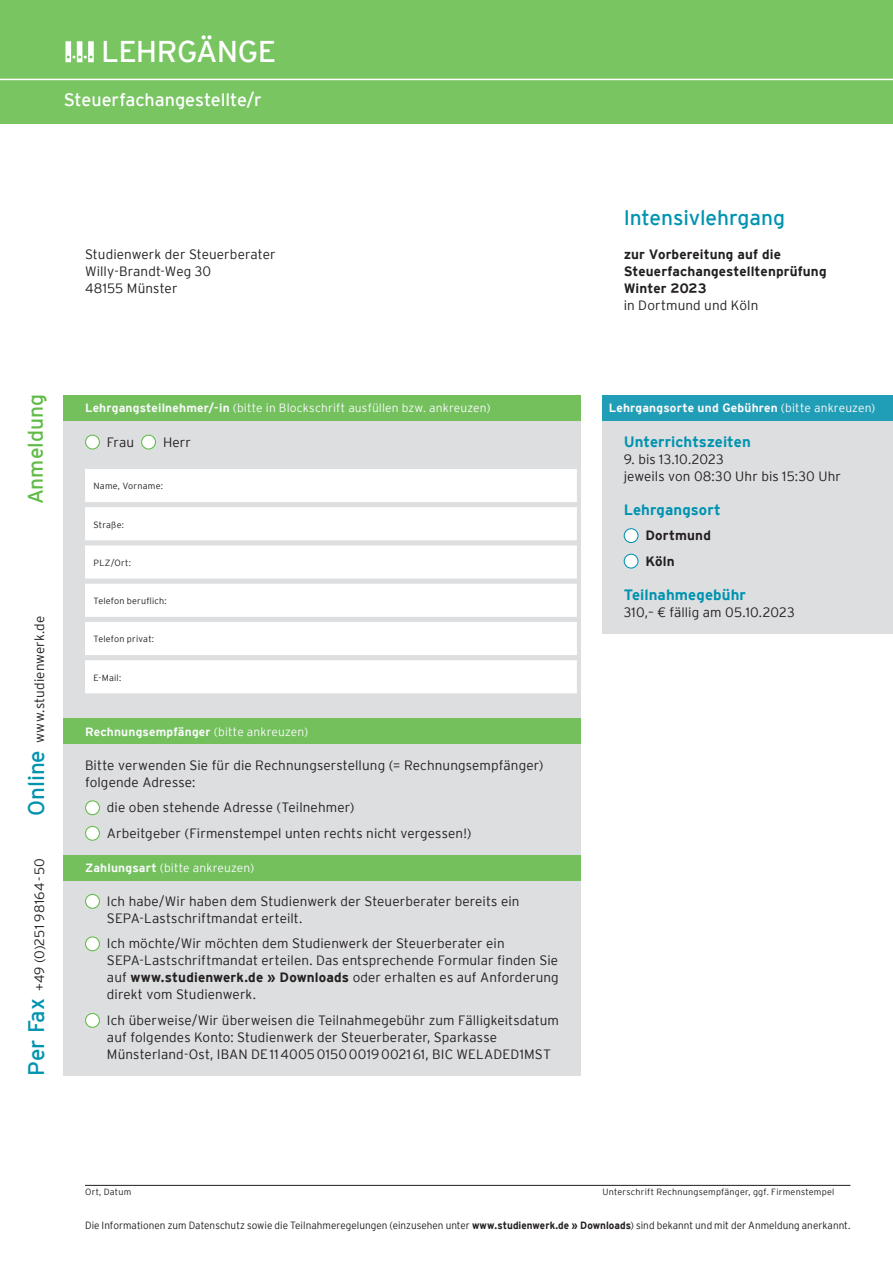
<style>
.page{position:relative;width:893px;height:1263px;background:#fff}
.page>*{position:absolute;margin:0;border:0;box-sizing:border-box;transform-origin:0 0}
.t1{font:30px "Interstate Plus";letter-spacing:-.025em;color:#fff}
.Copy_POS_9{font:21px "Interstate Plus";letter-spacing:-.005em;color:#0093b0}
.t2{font:21px "Interstate Plus";color:#60bb46}
.t3{font:18px "Interstate Plus";letter-spacing:-.005em;color:#fff}
.Subline_türkis_10{font:700 15px "Interstate Plus";letter-spacing:.005em;color:#0093b0}
.Copy_POS_9-2{font:700 15px "Interstate Plus";letter-spacing:.01em;color:#0093b0}
.Copy_POS_9-3{font:300 13.5px/17px "Interstate Plus";letter-spacing:.005em;color:#231f20}
.Copy_POS_9-4{font:700 13.5px/17px "Interstate Plus";letter-spacing:.01em;color:#231f20}
.Subline_Versalien_9p{font:300 13.5px "Interstate Plus";letter-spacing:.01em;color:#231f20}
.t4{font:300 12px "Interstate Plus";letter-spacing:.01em;color:#fff}
.t5{font:700 12px "Interstate Plus";letter-spacing:.015em;color:#fff}
.Copy_POS_9-5{font:300 10.5px "Interstate Plus";color:#231f20;scale:.95 1}
.Copy_POS_9-6{font:300 9px "Interstate Plus";letter-spacing:.025em;color:#231f20}
.s1{font-weight:400;font-size:22.5px;color:#0093b0}
.s2{font-weight:700}
.s3{font-weight:300}
</style>
<div class="page">
<div style="left:64px;top:395px;width:517px;height:681px;background:#dddee0"></div>
<div style="left:64px;top:395px;width:517px;height:26px;background:#73c05d"></div>
<div style="left:64px;top:719px;width:517px;height:25px;background:#73c05d"></div>
<div style="left:86px;top:801px;width:13px;height:14px;background:#fff;border-radius:50%"></div>
<div style="left:85px;top:800px;width:15px;height:15px;border:1px solid #60bb46;border-radius:50%"></div>
<div style="left:86px;top:826px;width:13px;height:14px;background:#fff;border-radius:50%"></div>
<div style="left:85px;top:826px;width:15px;height:15px;border:1px solid #60bb46;border-radius:50%"></div>
<div style="left:64px;top:855px;width:517px;height:25px;background:#73c05d"></div>
<div style="left:86px;top:435px;width:13px;height:14px;background:#fff;border-radius:50%"></div>
<div style="left:85px;top:435px;width:15px;height:14px;border:1px solid #60bb46;border-radius:50%"></div>
<div style="left:142px;top:435px;width:13px;height:14px;background:#fff;border-radius:50%"></div>
<div style="left:141px;top:435px;width:15px;height:14px;border:1px solid #60bb46;border-radius:50%"></div>
<hr style="left:85px;top:1185px;width:765px;height:1px;background:#231f20">
<div style="left:86px;top:894px;width:13px;height:14px;background:#fff;border-radius:50%"></div>
<div style="left:85px;top:894px;width:15px;height:15px;border:1px solid #60bb46;border-radius:50%"></div>
<div style="left:86px;top:937px;width:13px;height:14px;background:#fff;border-radius:50%"></div>
<div style="left:85px;top:936px;width:15px;height:15px;border:1px solid #60bb46;border-radius:50%"></div>
<div style="left:86px;top:1013px;width:13px;height:14px;background:#fff;border-radius:50%"></div>
<div style="left:85px;top:1013px;width:15px;height:15px;border:1px solid #60bb46;border-radius:50%"></div>
<div style="left:85px;top:469px;width:492px;height:33px;background:#fff"></div>
<div style="left:85px;top:507px;width:492px;height:33px;background:#fff"></div>
<div style="left:85px;top:545px;width:492px;height:34px;background:#fff"></div>
<div style="left:85px;top:584px;width:492px;height:33px;background:#fff"></div>
<div style="left:85px;top:622px;width:492px;height:33px;background:#fff"></div>
<div style="left:85px;top:660px;width:492px;height:33px;background:#fff"></div>
<div style="left:0;top:0;width:893px;height:123px;background:#78c562"></div>
<hr style="left:0;top:79px;width:893px;height:1px;background:#fff">
<svg style="left:65px;top:41px;width:29px;height:21px"></svg>
<div style="left:602px;top:395px;width:291px;height:239px;background:#dddee0"></div>
<div style="left:602px;top:395px;width:291px;height:26px;background:#219eb7"></div>
<div style="left:624px;top:529px;width:14px;height:13px;background:#fff;border-radius:50%"></div>
<div style="left:624px;top:528px;width:15px;height:15px;border:1px solid #0093b0;border-radius:50%"></div>
<div style="left:624px;top:554px;width:14px;height:14px;background:#fff;border-radius:50%"></div>
<div style="left:624px;top:554px;width:15px;height:15px;border:1px solid #0093b0;border-radius:50%"></div>
<p class="t1" style="left:101px;top:35px;width:176px">LEHRGÄNGE</p>
<p class="t3" style="left:64px;top:90px;width:199px">Steuerfachangestellte/r</p>
<p class="Copy_POS_9-3" style="left:85px;top:246px;width:192px">Studienwerk der Steuerberater</p>
<p class="Copy_POS_9-3" style="left:85px;top:263px;width:128px">Willy-Brandt-Weg 30</p>
<p class="Copy_POS_9-3" style="left:85px;top:280px;width:94px">48155 Münster</p>
<p class="t2" style="left:24px;top:504px;width:111px;rotate:-90deg">Anmeldung</p>
<p class="Subline_Versalien_9p" style="left:32px;top:816px;width:202px;rotate:-90deg"><span class="s1">Online</span> www.studienwerk.de</p>
<p class="Subline_Versalien_9p" style="left:32px;top:1076px;width:219px;rotate:-90deg"><span class="s1">Per Fax</span> +49 (0)251 98164-50</p>
<p class="t4" style="left:85px;top:401px;width:407px"><span class="s2">Lehrgangsteilnehmer/-in</span> (bitte in Blockschrift ausfüllen bzw. ankreuzen)</p>
<p class="Copy_POS_9-3" style="left:107px;top:433px;width:29px">Frau</p>
<p class="Copy_POS_9-3" style="left:163px;top:433px;width:30px">Herr</p>
<p class="Copy_POS_9-6" style="left:94px;top:481px;width:71px">Name, Vorname:</p>
<p class="Copy_POS_9-6" style="left:94px;top:519px;width:32px">Straße:</p>
<p class="Copy_POS_9-6" style="left:94px;top:558px;width:39px">PLZ/Ort:</p>
<p class="Copy_POS_9-6" style="left:94px;top:596px;width:75px">Telefon beruflich:</p>
<p class="Copy_POS_9-6" style="left:94px;top:634px;width:62px">Telefon privat:</p>
<p class="Copy_POS_9-6" style="left:94px;top:672px;width:29px">E-Mail:</p>
<p class="t5" style="left:85px;top:725px;width:225px">Rechnungsempfänger <span class="s3">(bitte ankreuzen)</span></p>
<p class="Copy_POS_9-3" style="left:85px;top:756px;width:460px">Bitte verwenden Sie für die Rechnungserstellung (= Rechnungsempfänger) folgende Adresse:</p>
<p class="Copy_POS_9-3" style="left:107px;top:799px;width:249px">die oben stehende Adresse (Teilnehmer)</p>
<p class="Copy_POS_9-3" style="left:107px;top:824px;width:366px">Arbeitgeber (Firmenstempel unten rechts nicht vergessen!)</p>
<p class="t4" style="left:85px;top:861px;width:171px"><span class="s2">Zahlungsart</span> (bitte ankreuzen)</p>
<p class="Copy_POS_9-3" style="left:107px;top:892px;width:414px">Ich habe/Wir haben dem Studienwerk der Steuerberater bereits ein<br>SEPA-Lastschriftmandat erteilt.</p>
<p class="Copy_POS_9-3" style="left:107px;top:935px;width:453px">Ich möchte/Wir möchten dem Studienwerk der Steuerberater ein SEPA-Lastschriftmandat erteilen. Das entsprechende Formular finden Sie auf <span class="s2">www.studienwerk.de » Downloads</span> oder erhalten es auf Anforderung direkt vom Studienwerk.</p>
<p class="Copy_POS_9-3" style="left:107px;top:1011px;width:454px">Ich überweise/Wir überweisen die Teilnahmegebühr zum Fälligkeitsdatum auf folgendes Konto: Studienwerk der Steuerberater, Sparkasse<br>Münsterland-Ost, IBAN DE11400501500019002161, BIC WELADED1MST</p>
<p class="Copy_POS_9" style="left:624px;top:206px;width:163px">Intensivlehrgang</p>
<p class="Copy_POS_9-4" style="left:624px;top:246px;width:204px">zur Vorbereitung auf die<br>Steuerfachangestelltenprüfung<br>Winter 2023<br><span class="s3">in Dortmund und Köln</span></p>
<p class="t5" style="left:609px;top:402px;width:268px">Lehrgangsorte und Gebühren <span class="s3">(bitte ankreuzen)</span></p>
<p class="Subline_türkis_10" style="left:624px;top:433px;width:129px">Unterrichtszeiten</p>
<p class="Copy_POS_9-3" style="left:624px;top:450px;width:102px">9. bis 13.10.2023</p>
<p class="Copy_POS_9-3" style="left:624px;top:467px;width:219px">jeweils von 08:30 Uhr bis 15:30 Uhr</p>
<p class="Subline_türkis_10" style="left:624px;top:501px;width:99px">Lehrgangsort</p>
<p class="Copy_POS_9-4" style="left:646px;top:527px;width:67px">Dortmund</p>
<p class="Copy_POS_9-4" style="left:646px;top:552px;width:31px">Köln</p>
<p class="Copy_POS_9-2" style="left:624px;top:586px;width:124px">Teilnahmegebühr</p>
<p class="Copy_POS_9-3" style="left:624px;top:603px;width:173px">310,– ¤ fällig am 05.10.2023</p>
<p class="Copy_POS_9-6" style="left:85px;top:1187px;width:48px">Ort, Datum</p>
<p class="Copy_POS_9-6" style="left:603px;top:1187px;width:233px">Unterschrift Rechnungsempfänger, ggf. Firmenstempel</p>
<p class="Copy_POS_9-5" style="left:85px;top:1219px;width:807px">Die Informationen zum Datenschutz sowie die Teilnahmeregelungen (einzusehen unter <span class="s2">www.studienwerk.de » Downloads</span>) sind bekannt und mit der Anmeldung anerkannt.</p>
</div>
